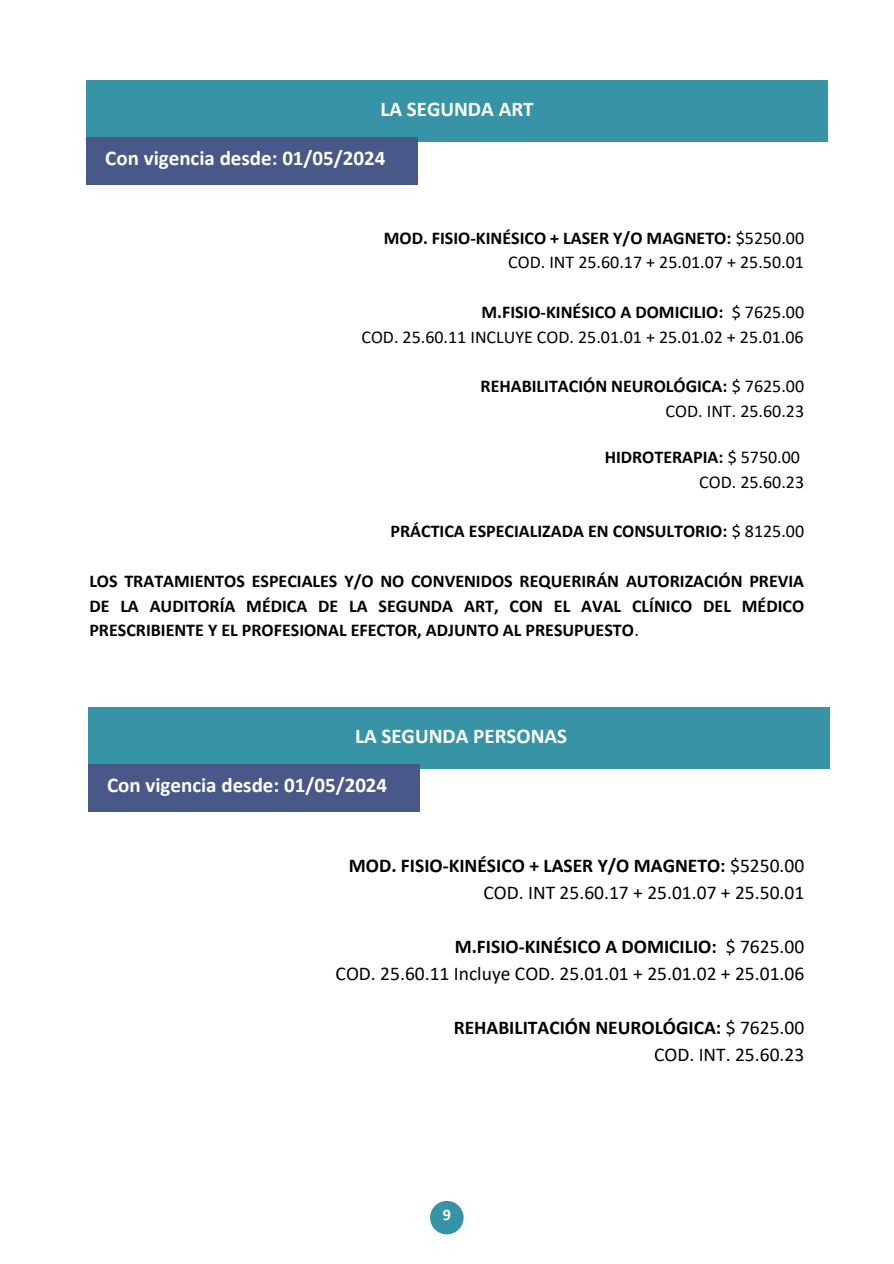
<style>
.page{position:relative;width:894px;height:1264px;background:#fff}
.page>*{position:absolute;margin:0;border:0;box-sizing:border-box;transform-origin:0 0}
.t1{font:700 21px "Calibri";color:#fff}
.t2{font:19.5px/27px "Calibri";color:#000;text-align:right}
.t3{font:700 19.5px/27px "Calibri";color:#000;text-align:right}
.t4{font:700 18px/24.8px "Calibri";color:#000;text-align:right}
.t5{font:18px/24.8px "Calibri";color:#000;text-align:right}
.t6{font:700 16.05px "Calibri";color:#fff}
.s1{font-weight:700}
.s2{font-weight:400}
</style>
<div class="page">
<div style="left:430px;top:1200px;width:33px;height:34px;background:#3794a6;border-radius:50%"></div>
<div style="left:88px;top:707px;width:741px;height:62px;background:#3794a6"></div>
<div style="left:88px;top:764px;width:331px;height:47px;background:#485889"></div>
<div style="left:86px;top:81px;width:741px;height:61px;background:#3794a6"></div>
<div style="left:86px;top:137px;width:331px;height:47px;background:#485889"></div>
<p class="t1" style="left:380px;top:100px;width:155px">LA SEGUNDA ART</p>
<p class="t1" style="left:105px;top:149px;width:281px">Con vigencia desde: 01/05/2024</p>
<p class="t5" style="left:383px;top:227px;width:422px"><span class="s1">MOD. FISIO-KINÉSICO + LASER Y/O MAGNETO:</span> $5250.00<br>COD. INT 25.60.17 + 25.01.07 + 25.50.01</p>
<p class="t5" style="left:361px;top:301px;width:444px"><span class="s1">M.FISIO-KINÉSICO A DOMICILIO:</span> $ 7625.00<br>COD. 25.60.11 INCLUYE COD. 25.01.01 + 25.01.02 + 25.01.06</p>
<p class="t4" style="left:480px;top:375px;width:325px">REHABILITACIÓN NEUROLÓGICA: <span class="s2">$ 7625.00<br>COD. INT. 25.60.23</span></p>
<p class="t5" style="left:604px;top:446px;width:201px"><span class="s1">HIDROTERAPIA:</span> $ 5750.00<br>COD. 25.60.23</p>
<p class="t4" style="left:390px;top:520px;width:415px">PRÁCTICA ESPECIALIZADA EN CONSULTORIO: <span class="s2">$ 8125.00</span></p>
<p class="t4" style="left:89px;top:570px;width:716px;text-align:justify">LOS TRATAMIENTOS ESPECIALES Y/O NO CONVENIDOS REQUERIRÁN AUTORIZACIÓN PREVIA DE LA AUDITORÍA MÉDICA DE LA SEGUNDA ART, CON EL AVAL CLÍNICO DEL MÉDICO PRESCRIBIENTE Y EL PROFESIONAL EFECTOR, ADJUNTO AL PRESUPUESTO<span class="s2">.</span></p>
<p class="t1" style="left:355px;top:727px;width:213px">LA SEGUNDA PERSONAS</p>
<p class="t1" style="left:107px;top:776px;width:281px">Con vigencia desde: 01/05/2024</p>
<p class="t2" style="left:349px;top:853px;width:457px"><span class="s1">MOD. FISIO-KINÉSICO + LASER Y/O MAGNETO:</span> $5250.00<br>COD. INT 25.60.17 + 25.01.07 + 25.50.01</p>
<p class="t2" style="left:335px;top:934px;width:470px"><span class="s1">M.FISIO-KINÉSICO A DOMICILIO:</span> $ 7625.00<br>COD. 25.60.11 Incluye COD. 25.01.01 + 25.01.02 + 25.01.06</p>
<p class="t3" style="left:453px;top:1015px;width:352px">REHABILITACIÓN NEUROLÓGICA: <span class="s2">$ 7625.00<br>COD. INT. 25.60.23</span></p>
<p class="t6" style="left:442px;top:1208px;width:10px">9</p>
</div>
